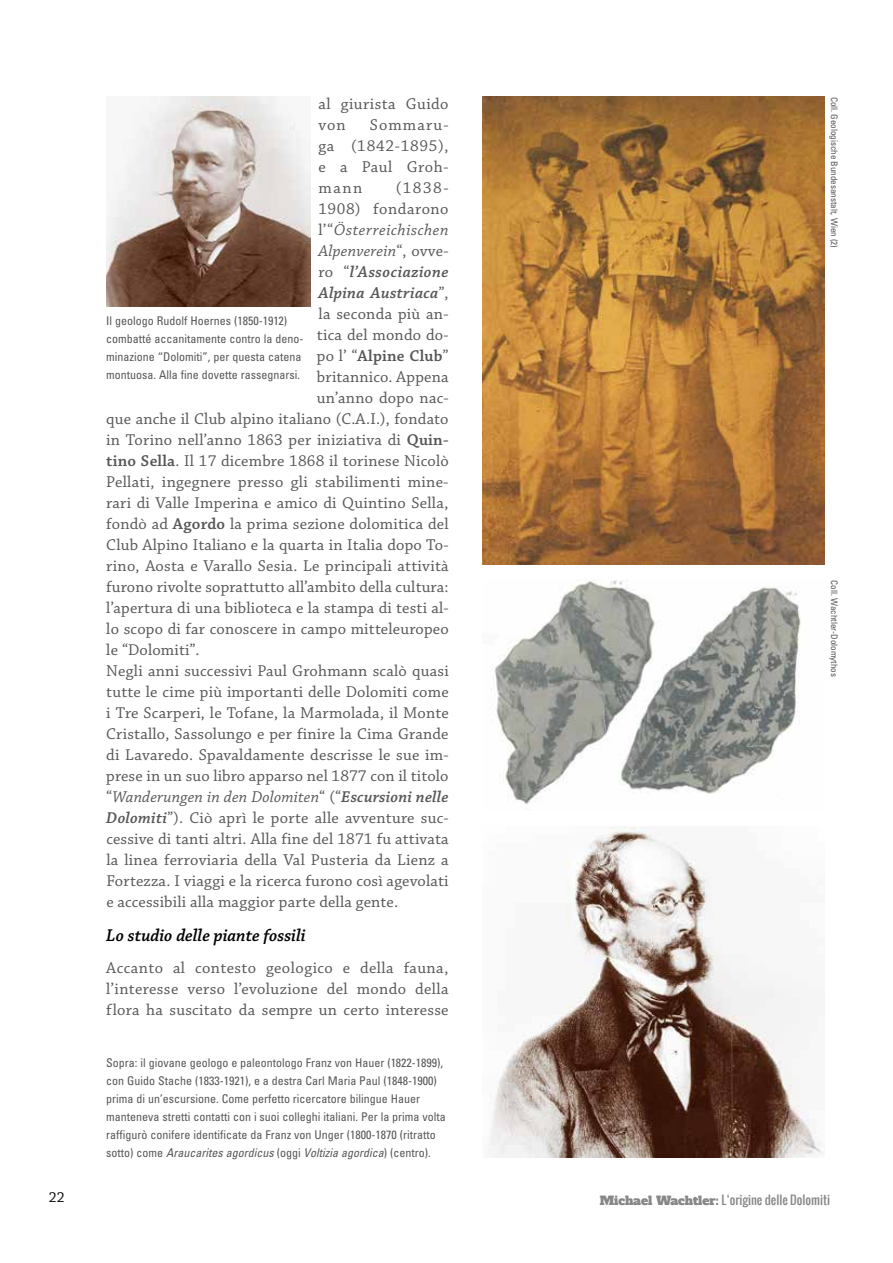
<style>
.page{position:relative;width:893px;height:1263px;background:#fff}
.page>*{position:absolute;margin:0;border:0;box-sizing:border-box;transform-origin:0 0}
.t1{font:italic 600 18px "Chaparral Pro";color:#000}
.t2{font:16.5px/21px "Chaparral Pro";letter-spacing:.015em;color:#575756;text-align:justify}
.t3{font:italic 16.5px "Chaparral Pro";letter-spacing:.015em;color:#575756}
.t4{font:italic 600 16.5px "Chaparral Pro";letter-spacing:.025em;color:#575756}
.t5{font:italic 16.5px "Chaparral Pro";letter-spacing:.035em;color:#575756}
.t6{font:600 16.5px "Chaparral Pro";letter-spacing:.01em;color:#575756}
.t7{font:16.5px "Chaparral Pro";letter-spacing:.035em;color:#575756}
.t8{font:15px "Chaparral Pro";color:#000}
.t9{font:condensed 12px/18px "Univers";color:#575756}
.t10{font:12px "Oswald";color:#878787}
.t11{font:condensed 9px "Univers";color:#575756}
.s1{font-style:normal}
.s2{font-weight:400;font-style:normal}
.s3{font-weight:400}
.s4{font-weight:600}
.s5{font-weight:600;font-style:italic}
.s6{font-style:italic}
.s7{font-family:"Alfa Slab One"}
</style>
<div class="page">
<img style="left:106px;top:97px;width:205px;height:209px">
<img style="left:491px;top:827px;width:332px;height:330px">
<img style="left:483px;top:97px;width:342px;height:467px">
<img style="left:494px;top:579px;width:307px;height:226px">
<p class="t2" style="left:318px;top:94px;width:132px">al giurista Guido von</p>
<p class="t2" style="left:318px;top:115px;width:132px;text-indent:51px">Sommaru&shy;ga (1842-1895), e a Paul Groh&shy;mann</p>
<p class="t2" style="left:396px;top:178px;width:54px">(1838-</p>
<p class="t7" style="left:318px;top:199px;width:132px">1908) fondarono</p>
<p class="t5" style="left:318px;top:220px;width:132px"><span class="s1">l’“</span>Österreichischen</p>
<p class="t3" style="left:318px;top:241px;width:132px">Alpenverein<span class="s1">“, ovve-</span></p>
<p class="t4" style="left:318px;top:262px;width:132px"><span class="s2">ro “</span>l’Associazione</p>
<p class="t4" style="left:318px;top:283px;width:132px">Alpina Austriaca<span class="s2">”,</span></p>
<p class="t2" style="left:318px;top:304px;width:132px">la seconda più an-</p>
<p class="t2" style="left:317px;top:325px;width:133px">tica del mondo do-</p>
<p class="t6" style="left:317px;top:346px;width:133px"><span class="s3">po l’ “</span>Alpine Club<span class="s3">”</span></p>
<p class="t2" style="left:317px;top:367px;width:133px">britannico. Appena</p>
<p class="t2" style="left:317px;top:388px;width:133px">un’anno dopo nac-</p>
<p class="t2" style="left:106px;top:409px;width:344px">que anche il Club alpino italiano (C.A.I.), fondato</p>
<p class="t2" style="left:106px;top:430px;width:344px">in Torino nell’anno 1863 per iniziativa di <span class="s4">Quin-</span></p>
<p class="t2" style="left:106px;top:451px;width:344px"><span class="s4">tino Sella</span>. Il 17 dicembre 1868 il torinese Nicolò</p>
<p class="t2" style="left:106px;top:472px;width:344px">Pellati, ingegnere presso gli stabilimenti mine-</p>
<p class="t2" style="left:106px;top:493px;width:344px">rari di Valle Imperina e amico di Quintino Sella,</p>
<p class="t2" style="left:106px;top:514px;width:344px">fondò ad <span class="s4">Agordo</span> la prima sezione dolomitica del</p>
<p class="t2" style="left:106px;top:535px;width:344px">Club Alpino Italiano e la quarta in Italia dopo To-</p>
<p class="t2" style="left:106px;top:556px;width:344px">rino, Aosta e Varallo Sesia. Le principali attività</p>
<p class="t2" style="left:106px;top:577px;width:344px">furono rivolte soprattutto all’ambito della cultura:</p>
<p class="t2" style="left:106px;top:598px;width:344px">l’apertura di una biblioteca e la stampa di testi al-</p>
<p class="t2" style="left:106px;top:619px;width:344px">lo scopo di far conoscere in campo mitteleuropeo</p>
<p class="t2" style="left:106px;top:640px;width:95px">le “Dolomiti”.</p>
<p class="t2" style="left:106px;top:661px;width:344px">Negli anni successivi Paul Grohmann scalò quasi</p>
<p class="t2" style="left:106px;top:682px;width:344px">tutte le cime più importanti delle Dolomiti come</p>
<p class="t2" style="left:106px;top:703px;width:344px">i Tre Scarperi, le Tofane, la Marmolada, il Monte</p>
<p class="t2" style="left:106px;top:724px;width:344px">Cristallo, Sassolungo e per finire la Cima Grande</p>
<p class="t2" style="left:106px;top:745px;width:344px">di Lavaredo. Spavaldamente descrisse le sue im-</p>
<p class="t2" style="left:106px;top:766px;width:344px">prese in un suo libro apparso nel 1877 con il titolo</p>
<p class="t3" style="left:106px;top:788px;width:344px"><span class="s1">“</span>Wanderungen in den Dolomiten<span class="s1">“ (“</span><span class="s4">Escursioni nelle</span></p>
<p class="t2" style="left:106px;top:808px;width:344px"><span class="s5">Dolomiti</span>”). Ciò aprì le porte alle avventure suc-</p>
<p class="t2" style="left:106px;top:829px;width:344px">cessive di tanti altri. Alla fine del 1871 fu attivata</p>
<p class="t2" style="left:106px;top:850px;width:344px">la linea ferroviaria della Val Pusteria da Lienz a</p>
<p class="t2" style="left:106px;top:871px;width:344px">Fortezza. I viaggi e la ricerca furono così agevolati</p>
<p class="t2" style="left:106px;top:892px;width:293px">e accessibili alla maggior parte della gente.</p>
<p class="t1" style="left:106px;top:925px;width:201px">Lo studio delle piante fossili</p>
<p class="t2" style="left:106px;top:958px;width:344px">Accanto al contesto geologico e della fauna, l’interesse verso l’evoluzione del mondo della flora ha suscitato da sempre un certo interesse</p>
<p class="t9" style="left:106px;top:311px;width:199px">Il geologo Rudolf Hoernes (1850-1912) combatté accanitamente contro la deno&shy;minazione “Dolomiti”, per questa catena montuosa. Alla fine dovette rassegnarsi.</p>
<p class="t9" style="left:106px;top:1053px;width:341px">Sopra: il giovane geologo e paleontologo Franz von Hauer (1822-1899), con Guido Stache (1833-1921), e a destra Carl Maria Paul (1848-1900) prima di un’escursione. Come perfetto ricercatore bilingue Hauer manteneva stretti contatti con i suoi colleghi italiani. Per la prima volta raffigurò conifere identificate da Franz von Unger (1800-1870 (ritratto sotto) come <span class="s6">Araucarites agordicus</span> (oggi <span class="s6">Voltizia agordica</span>) (centro).</p>
<p class="t11" style="left:840px;top:97px;width:153px;rotate:90deg">Coll. Geologische Bundesanstalt, Wien (2)</p>
<p class="t11" style="left:840px;top:580px;width:98px;rotate:90deg">Coll. Wachtler-Dolomythos</p>
<p class="t8" style="left:49px;top:1189px;width:17px">22</p>
<p class="t10" style="left:600px;top:1191px;width:232px"><span class="s7">Michael Wachtler:</span> L‘origine delle Dolomiti</p>
</div>
